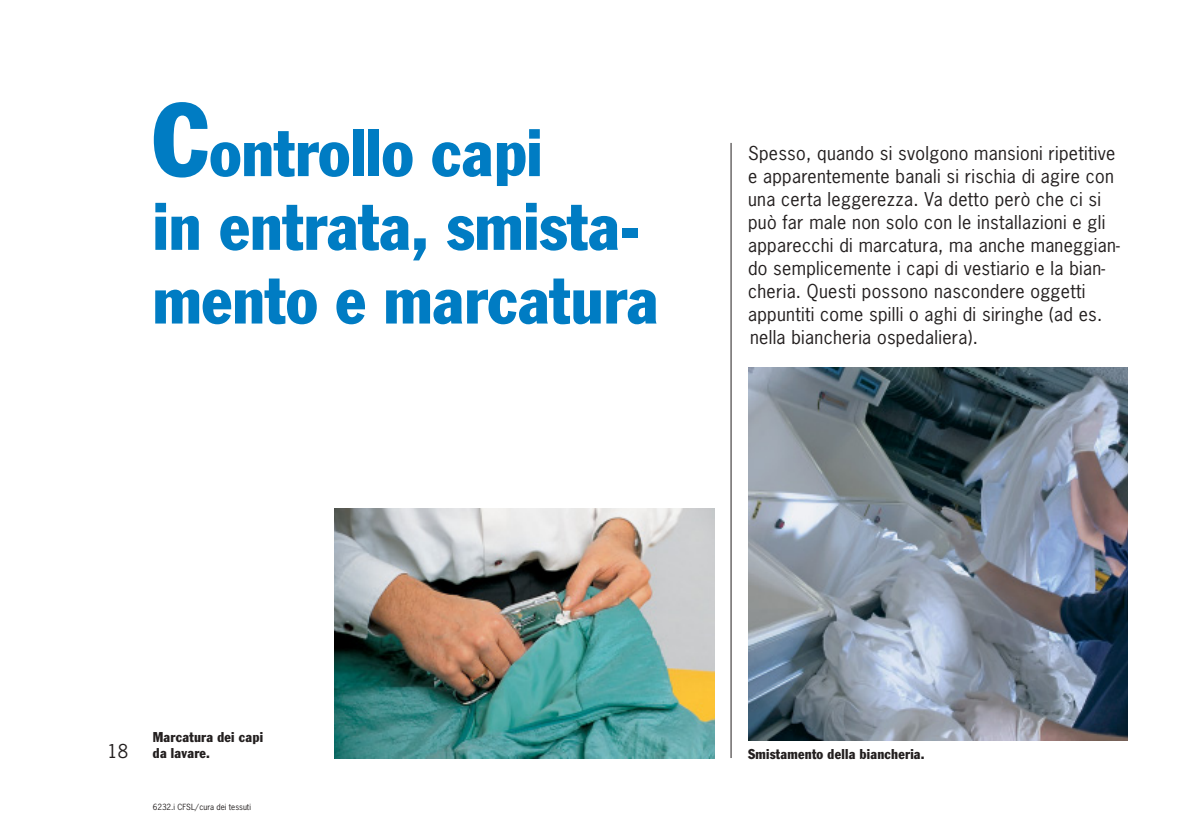
<style>
.page{position:relative;width:1190px;height:840px;background:#fff}
.page>*{position:absolute;margin:0;border:0;box-sizing:border-box;transform-origin:0 0}
.t1{font:condensed 66px/73.8px "Franklin Gothic";color:#007cc3}
.t2{font:18px/23px "News Gothic";letter-spacing:.015em;color:#231f1f}
.t3{font:condensed 14px "Franklin Gothic";letter-spacing:.015em;color:#231f1f}
.t4{font:8px "News Gothic";color:#231f1f}
.s1{font-size:102px}
</style>
<div class="page">
<hr style="left:731px;top:143px;width:1px;height:615px;background:#231f1f">
<img style="left:334px;top:509px;width:380px;height:249px">
<img style="left:748px;top:367px;width:380px;height:373px">
<h1 class="t1" style="left:153px;top:121px;width:507px"><span class="s1">C</span>ontrollo capi<br>in entrata, smista&shy;mento e marcatura</h1>
<p class="t2" style="left:748px;top:143px;width:373px">Spesso, quando si svolgono mansioni ripetitive e apparentemente banali si rischia di agire con una certa leggerezza. Va detto però che ci si può far male non solo con le installazioni e gli apparecchi di marcatura, ma anche maneggian&shy;do semplicemente i capi di vestiario e la bian&shy;cheria. Questi possono nascondere oggetti appuntiti come spilli o aghi di siringhe (ad es. nella biancheria ospedaliera).</p>
<p class="t3" style="left:153px;top:732px;width:112px">Marcatura dei capi</p>
<p class="t2" style="left:107px;top:741px;width:22px">18</p>
<p class="t3" style="left:153px;top:748px;width:59px">da lavare.</p>
<p class="t4" style="left:153px;top:804px;width:100px">6232.i CFSL/cura dei tessuti</p>
<p class="t3" style="left:748px;top:749px;width:178px">Smistamento della biancheria.</p>
</div>
